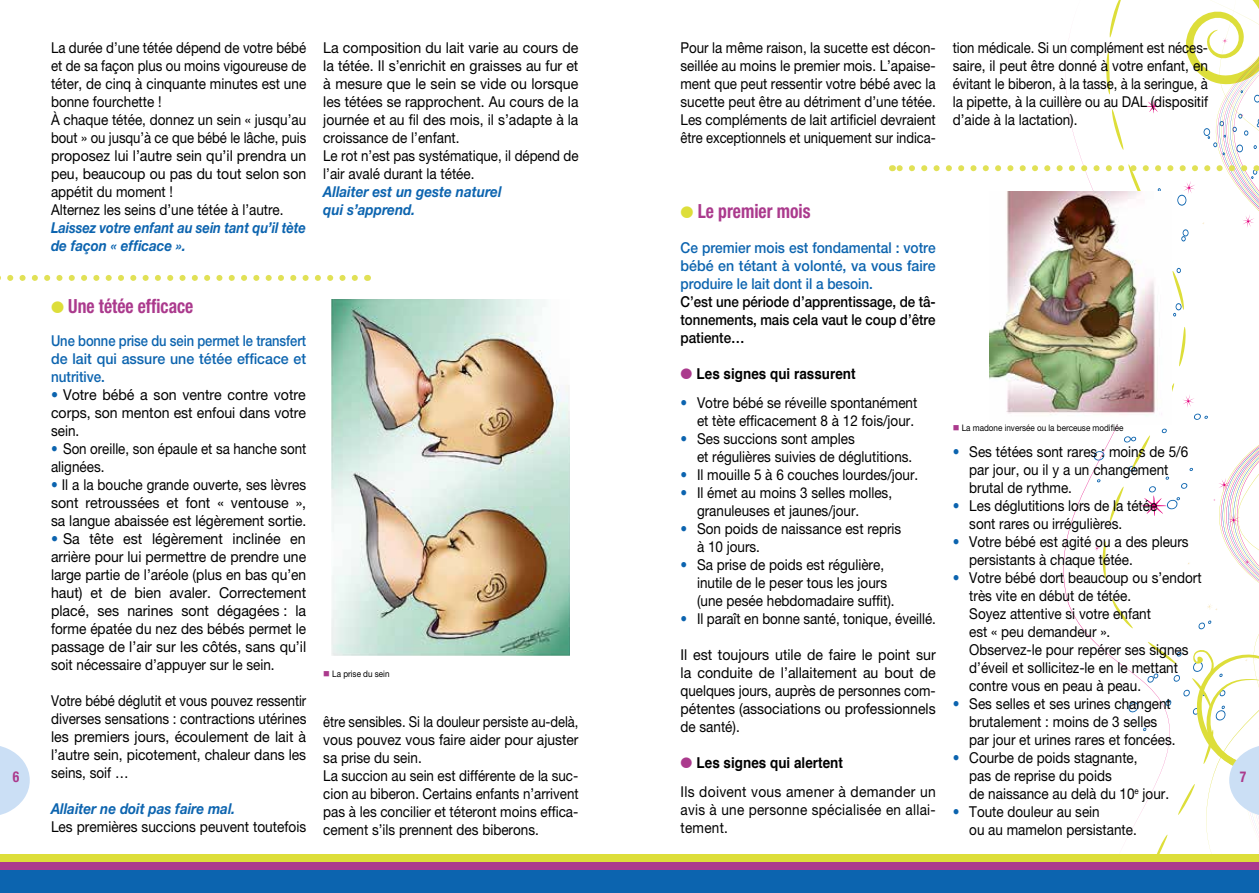
<style>
.page{position:relative;width:1259px;height:893px;background:#fff}
.page>*{position:absolute;margin:0;border:0;box-sizing:border-box;transform-origin:0 0}
.t1{font:700 condensed 19.5px "Helvetica Neue LT Std";color:#ab3a8d;scale:.9 1}
.t2{font:15px/18px "Helvetica Neue LT Std";color:#000;scale:.9 1}
.t3{font:15px/18px "Helvetica Neue LT Std";color:#000;text-align:justify;scale:.94 1}
.t4{font:15px/18px "Helvetica Neue LT Std";color:#000;scale:.88 1}
.t5{font:15px/18px "Helvetica Neue LT Std";color:#000;scale:.89 1}
.t6{font:15px/18px "Helvetica Neue LT Std";color:#000;scale:.86 1}
.t7{font:15px/18px "Helvetica Neue LT Std";color:#000;text-align:justify;scale:.87 1}
.t8{font:500 15px/18px "Helvetica Neue LT Std";color:#0c64af;text-align:justify;scale:.91 1}
.t9{font:500 15px/18px "Helvetica Neue LT Std";color:#000;text-align:justify;scale:.89 1}
.t10{font:500 15px/18px "Helvetica Neue LT Std";color:#0c64af;text-align:justify;scale:.86 1}
.t11{font:15px/18px "Helvetica Neue LT Std";color:#000;text-align:justify;scale:.92 1}
.t12{font:italic 700 15px/18px "Helvetica Neue LT Std";color:#0c64af;scale:.9 1}
.t13{font:italic 700 15px/18px "Helvetica Neue LT Std";color:#0c64af;scale:.86 1}
.t14{font:700 15px "Helvetica";color:#000;scale:.9 1}
.t15{font:15px "Helvetica Neue LT Std";color:#000;scale:.91 1}
.t16{font:700 condensed 15px "Helvetica Neue LT Std";color:#ab3a8d;scale:.9 1}
.t17{font:9px "Helvetica Neue LT Std";color:#000;scale:.9 1}
.s1{color:#ddde3a}
.s2{color:#ab3a8d}
.s3{color:#0c64af}
</style>
<div class="page">
<img style="left:332px;top:299px;width:238px;height:356px">
<svg style="left:0;top:746px;width:30px;height:69px"></svg>
<svg style="left:0;top:275px;width:355px;height:6px"></svg>
<svg style="left:892px;top:0;width:367px;height:855px"></svg>
<div style="left:0;top:855px;width:1259px;height:16px;background:#ddde3a"></div>
<div style="left:0;top:863px;width:1259px;height:16px;background:#ab3a8d"></div>
<div style="left:0;top:871px;width:1259px;height:22px;background:#0c64af"></div>
<img style="left:989px;top:192px;width:182px;height:232px">
<p class="t4" style="left:51px;top:39px;width:292px">La durée d’une tétée dépend de votre bébé et de sa façon plus ou moins vigoureuse de téter, de cinq à cinquante minutes est une bonne fourchette !<br>À chaque tétée, donnez un sein « jusqu’au bout » ou jusqu’à ce que bébé le lâche, puis proposez lui l’autre sein qu’il prendra un peu, beaucoup ou pas du tout selon son appétit du moment !<br>Alternez les seins d’une tétée à l’autre.</p>
<p class="t13" style="left:51px;top:219px;width:298px">Laissez votre enfant au sein tant qu’il tète de façon « efficace ».</p>
<p class="t5" style="left:680px;top:39px;width:288px;text-align:justify">Pour la même raison, la sucette est décon&shy;seillée au moins le premier mois. L’apaise&shy;ment que peut ressentir votre bébé avec la sucette peut être au détriment d’une tétée.<br>Les compléments de lait artificiel devraient être exceptionnels et uniquement sur indica-</p>
<p class="t4" style="left:952px;top:39px;width:292px;text-align:justify">tion médicale. Si un complément est néces&shy;saire, il peut être donné à votre enfant, en évitant le biberon, à la tasse, à la seringue, à la pipette, à la cuillère ou au DAL (dispositif d’aide à la lactation).</p>
<p class="t3" style="left:323px;top:39px;width:273px;text-align:left">La composition du lait varie au cours de la tétée. Il s’enrichit en graisses au fur et à mesure que le sein se vide ou lorsque les tétées se rapprochent. Au cours de la journée et au fil des mois, il s’adapte à la croissance de l’enfant.<br>Le rot n’est pas systématique, il dépend de l’air avalé durant la tétée.</p>
<p class="t12" style="left:323px;top:183px;width:200px">Allaiter est un geste naturel qui s’apprend.</p>
<h1 class="t1" style="left:680px;top:199px;width:146px"><span class="s1">●</span> Le premier mois</h1>
<p class="t8" style="left:680px;top:238px;width:282px">Ce premier mois est fondamental : votre bébé en tétant à volonté, va vous faire produire le lait dont il a besoin.</p>
<p class="t9" style="left:680px;top:292px;width:288px">C’est une période d’apprentissage, de tâ&shy;tonnements, mais cela vaut le coup d’être patiente…</p>
<p class="t14" style="left:680px;top:361px;width:196px"><span class="s2">●</span> Les signes qui rassurent</p>
<p class="t2" style="left:680px;top:393px;width:265px;text-align:right"><span class="s3">•</span> Votre bébé se réveille spontanément et tète efficacement 8 à 12 fois/jour.</p>
<p class="t2" style="left:697px;top:429px;width:241px;text-indent:-16px"><span class="s3">•</span> Ses succions sont amples<br>et régulières suivies de déglutitions.</p>
<p class="t2" style="left:680px;top:465px;width:266px"><span class="s3">•</span> Il mouille 5 à 6 couches lourdes/jour.</p>
<p class="t2" style="left:697px;top:483px;width:218px;text-indent:-16px"><span class="s3">•</span> Il émet au moins 3 selles molles, granuleuses et jaunes/jour.</p>
<p class="t2" style="left:697px;top:519px;width:228px;text-indent:-16px"><span class="s3">•</span> Son poids de naissance est repris à 10 jours.</p>
<p class="t2" style="left:697px;top:555px;width:221px;text-indent:-16px"><span class="s3">•</span> Sa prise de poids est régulière, inutile de le peser tous les jours (une pesée hebdomadaire suffit).</p>
<p class="t5" style="left:680px;top:609px;width:288px"><span class="s3">•</span> Il paraît en bonne santé, tonique, éveillé.</p>
<p class="t3" style="left:680px;top:645px;width:273px">Il est toujours utile de faire le point sur la conduite de l’allaitement au bout de quelques jours, auprès de personnes com&shy;pétentes (associations ou professionnels de santé).</p>
<p class="t14" style="left:680px;top:750px;width:182px"><span class="s2">●</span> Les signes qui alertent</p>
<p class="t11" style="left:680px;top:782px;width:279px">Ils doivent vous amener à demander un avis à une personne spécialisée en allai&shy;tement.</p>
<h1 class="t1" style="left:51px;top:294px;width:160px"><span class="s1">●</span> Une tétée efficace</h1>
<p class="t10" style="left:51px;top:332px;width:298px">Une bonne prise du sein permet le transfert de lait qui assure une tétée efficace et nutritive.</p>
<p class="t3" style="left:51px;top:386px;width:273px"><span class="s3">•</span> Votre bébé a son ventre contre votre corps, son menton est enfoui dans votre sein.</p>
<p class="t5" style="left:51px;top:440px;width:288px"><span class="s3">•</span> Son oreille, son épaule et sa hanche sont alignées.</p>
<p class="t2" style="left:51px;top:476px;width:285px;text-align:justify"><span class="s3">•</span> Il a la bouche grande ouverte, ses lèvres sont retroussées et font « ventouse », sa langue abaissée est légèrement sortie.</p>
<p class="t3" style="left:51px;top:530px;width:273px"><span class="s3">•</span> Sa tête est légèrement inclinée en arrière pour lui permettre de prendre une large partie de l’aréole (plus en bas qu’en haut) et de bien avaler. Correctement placé, ses narines sont dégagées : la forme épatée du nez des bébés permet le passage de l’air sur les côtés, sans qu’il soit nécessaire d’appuyer sur le sein.</p>
<p class="t7" style="left:51px;top:692px;width:295px">Votre bébé déglutit et vous pouvez ressentir diverses sensations : contractions utérines les premiers jours, écoulement de lait à l’autre sein, picotement, chaleur dans les seins, soif …</p>
<p class="t12" style="left:51px;top:800px;width:206px">Allaiter ne doit pas faire mal.</p>
<p class="t15" style="left:51px;top:818px;width:282px">Les premières succions peuvent toutefois</p>
<p class="t17" style="left:952px;top:423px;width:191px"><span class="s2">■</span> La madone inversée ou la berceuse modifiée</p>
<p class="t2" style="left:969px;top:443px;width:245px;text-indent:-16px"><span class="s3">•</span> Ses tétées sont rares : moins de 5/6 par jour, ou il y a un changement brutal de rythme.</p>
<p class="t2" style="left:969px;top:497px;width:210px;text-indent:-16px"><span class="s3">•</span> Les déglutitions lors de la tétée sont rares ou irrégulières.</p>
<p class="t2" style="left:969px;top:533px;width:245px;text-indent:-16px"><span class="s3">•</span> Votre bébé est agité ou a des pleurs persistants à chaque tétée.</p>
<p class="t2" style="left:969px;top:569px;width:260px;text-indent:-16px"><span class="s3">•</span> Votre bébé dort beaucoup ou s’endort très vite en début de tétée.<br>Soyez attentive si votre enfant<br>est « peu demandeur ».<br>Observez-le pour repérer ses signes d’éveil et sollicitez-le en le mettant contre vous en peau à peau.</p>
<p class="t2" style="left:969px;top:695px;width:231px;text-indent:-16px"><span class="s3">•</span> Ses selles et ses urines changent brutalement : moins de 3 selles par jour et urines rares et foncées.</p>
<p class="t2" style="left:969px;top:749px;width:223px;text-indent:-16px"><span class="s3">•</span> Courbe de poids stagnante,<br>pas de reprise du poids<br>de naissance au delà du 10<sup>e</sup> jour.</p>
<p class="t2" style="left:969px;top:803px;width:188px;text-indent:-16px"><span class="s3">•</span> Toute douleur au sein<br>ou au mamelon persistante.</p>
<p class="t17" style="left:323px;top:668px;width:75px"><span class="s2">■</span> La prise du sein</p>
<p class="t6" style="left:323px;top:713px;width:298px">être sensibles. Si la douleur persiste au-delà, vous pouvez vous faire aider pour ajuster sa prise du sein.<br>La succion au sein est différente de la suc&shy;cion au biberon. Certains enfants n’arrivent pas à les concilier et téteront moins effica&shy;cement s’ils prennent des biberons.</p>
<p class="t16" style="left:13px;top:768px;width:9px">6</p>
<p class="t16" style="left:1239px;top:768px;width:9px">7</p>
</div>
